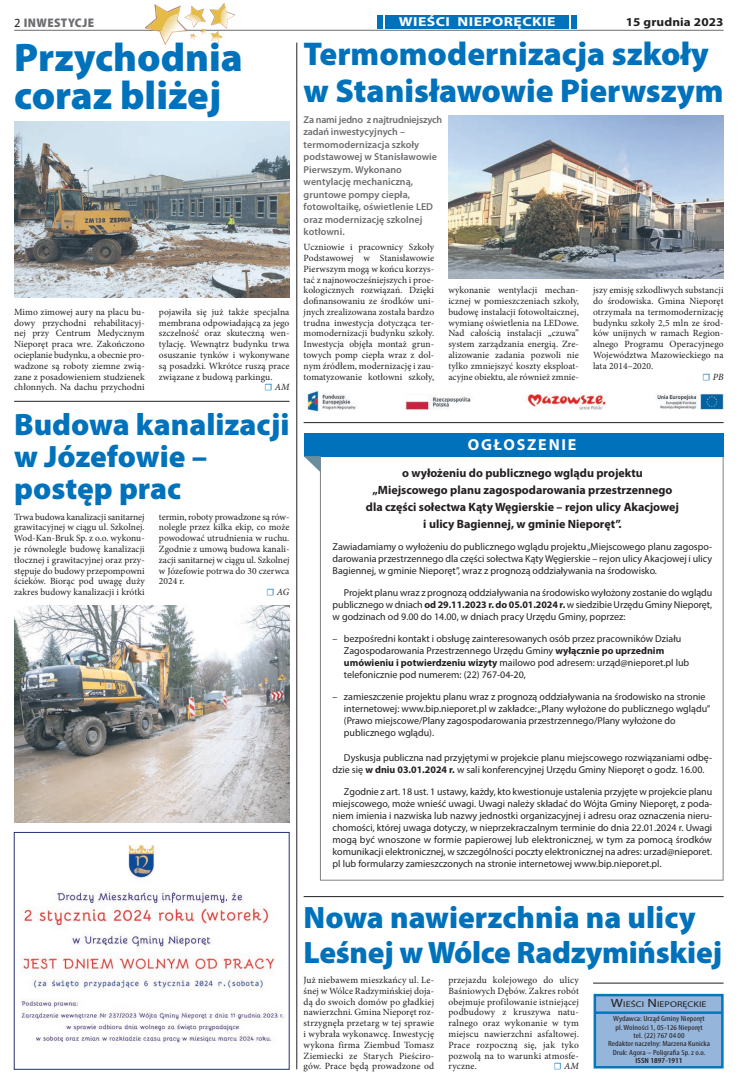
<style>
.page{position:relative;width:752px;height:1092px;background:#fff}
.page>*{position:absolute;margin:0;border:0;box-sizing:border-box;transform-origin:0 0}
.t1{font:900 40px/38px "Myriad Pro";color:#0072bc}
.t2{font:900 33px/37px "Myriad Pro";color:#0072bc}
.t3{font:900 31px/32px "Myriad Pro";color:#0072bc}
.t4{font:700 16px "Myriad Pro";letter-spacing:.115em;color:#fff}
.t5{font:700 13px "Myriad Pro";letter-spacing:.03em;color:#fff;scale:1.2 1}
.t6{font:900 semi-condensed 12.5px "Myriad Pro";letter-spacing:.03em;color:#6c6d70}
.t7{font:700 12px/17px "Myriad Pro";color:#231f20;text-align:center}
.t8{font:700 12px "Myriad Pro";color:#231f20;scale:1.1 1}
.t9{font:10px/12px "Myriad Pro";color:#231f20;text-align:justify}
.t10{font:600 10px/12.5px "Myriad Pro";letter-spacing:.005em;color:#6c6d70}
.t11{font:9.5px/10.8px "Minion Pro";letter-spacing:.005em;color:#231f20;text-align:justify}
.t12{font:italic 9.5px "Minion Pro";letter-spacing:-.005em;color:#231f20}
.t13{font:8.4px "Myriad Pro";letter-spacing:.01em;color:#231f20;scale:1.2 1}
.t14{font:condensed 7.5px/8.3px "Myriad Pro";letter-spacing:.005em;color:#231f20;text-align:center;scale:1.2 1}
.t15{font:600 condensed 7.5px "Myriad Pro";letter-spacing:.005em;color:#231f20;scale:1.2 1}
.s1{font-weight:400;font-stretch:normal;color:#231f20}
.s2{font-style:normal;color:#0072bc}
.s3{font-weight:700}
.s4{font-size:12px}
</style>
<div class="page">
<hr style="left:14px;top:30px;width:709px;height:1px;background:#6c6d70">
<div style="left:570px;top:15px;width:6px;height:13px;background:#0072bc"></div>
<div style="left:376px;top:15px;width:6px;height:13px;background:#0072bc"></div>
<div style="left:385px;top:15px;width:183px;height:13px;background:#0072bc"></div>
<svg style="left:145px;top:3px;width:90px;height:42px"></svg>
<img style="left:14px;top:121px;width:275px;height:176px">
<hr style="left:14px;top:401px;width:275px;height:1px;background:#231f20">
<hr style="left:303px;top:896px;width:420px;height:1px;background:#231f20">
<div style="left:593px;top:993px;width:130px;height:75px;background:#96b5db;border:2px solid #0078bb"></div>
<hr style="left:594px;top:1011px;width:127px;height:2px;background:#0078bb">
<hr style="left:592px;top:982px;width:131px;height:1px;background:#231f20">
<div style="left:303px;top:433px;width:420px;height:24px;background:#0072bc"></div>
<img style="left:14px;top:605px;width:275px;height:217px">
<img style="left:21px;top:845px;width:263px;height:199px">
<div style="left:14px;top:832px;width:275px;height:237px;border:1px solid #24326f"></div>
<hr style="left:303px;top:422px;width:420px;height:1px;background:#231f20">
<img style="left:448px;top:115px;width:275px;height:164px">
<hr style="left:296px;top:43px;width:1px;height:1026px;background:#231f20">
<img style="left:307px;top:390px;width:49px;height:22px">
<img style="left:405px;top:395px;width:66px;height:15px">
<img style="left:527px;top:394px;width:79px;height:16px">
<img style="left:656px;top:393px;width:69px;height:17px">
<svg style="left:303px;top:456px;width:17px;height:16px"></svg>
<h3 class="t6" style="left:14px;top:14px;width:81px"><span class="s1">2</span> INWESTYCJE</h3>
<h3 class="t5" style="left:398px;top:13px;width:132px">WIEŚCI NIEPORĘCKIE</h3>
<p class="t8" style="left:625px;top:14px;width:90px">15 grudnia 2023</p>
<h1 class="t1" style="left:14px;top:37px;width:230px">Przychodnia coraz bliżej</h1>
<h2 class="t2" style="left:303px;top:34px;width:421px">Termomodernizacja szkoły w Stanisławowie Pierwszym</h2>
<p class="t10" style="left:303px;top:113px;width:140px">Za nami jedno z najtrudniejszych zadań inwestycyjnych – termomodernizacja szkoły podstawowej w Stanisławowie<br>Pierwszym. Wykonano wentylację mechaniczną, gruntowe pompy ciepła, fotowoltaikę, oświetlenie LED oraz modernizację szkolnej kotłowni.</p>
<p class="t11" style="left:303px;top:242px;width:132px">Uczniowie i pracownicy Szkoły Podstawowej w Stanisławowie Pierwszym mogą w końcu korzys&shy;tać z najnowocześniejszych i proe&shy;kologicznych rozwiązań. Dzięki dofinansowaniu ze środków uni&shy;jnych zrealizowana została bardzo trudna inwestycja dotycząca ter&shy;momodernizacji budynku szkoły.<br>Inwestycja objęła montaż grun&shy;towych pomp ciepła wraz z dol&shy;nym źródłem, modernizację i zau&shy;tomatyzowanie kotłowni szkoły,</p>
<p class="t11" style="left:448px;top:285px;width:132px">wykonanie wentylacji mechan&shy;icznej w pomieszczeniach szkoły, budowę instalacji fotowoltaicznej, wymianę oświetlenia na LEDowe.<br>Nad całością instalacji „czuwa” system zarządzania energią. Zre&shy;alizowanie zadania pozwoli nie tylko zmniejszyć koszty eksploat&shy;acyjne obiektu, ale również zmnie-</p>
<p class="t11" style="left:592px;top:285px;width:132px">jszy emisję szkodliwych substancji</p>
<p class="t11" style="left:592px;top:296px;width:132px">do środowiska. Gmina Nieporęt</p>
<p class="t11" style="left:592px;top:306px;width:132px">otrzymała na termomodernizację</p>
<p class="t11" style="left:592px;top:317px;width:132px">budynku szkoły 2,5 mln ze środ-</p>
<p class="t11" style="left:592px;top:328px;width:132px">ków unijnych w ramach Region-</p>
<p class="t11" style="left:592px;top:339px;width:132px">alnego Programu Operacyjnego</p>
<p class="t11" style="left:592px;top:349px;width:132px">Województwa Mazowieckiego na</p>
<p class="t11" style="left:592px;top:360px;width:62px">lata 2014–2020.</p>
<p class="t12" style="left:702px;top:370px;width:23px"><span class="s2">☐</span> PB</p>
<p class="t11" style="left:14px;top:306px;width:132px">Mimo zimowej aury na placu bu&shy;dowy przychodni rehabilitacyj&shy;nej przy Centrum Medycznym Nieporęt praca wre. Zakończono ocieplanie budynku, a obecnie pro&shy;wadzone są roboty ziemne zwią&shy;zane z posadowieniem studzienek chłonnych. Na dachu przychodni</p>
<p class="t11" style="left:159px;top:306px;width:132px">pojawiła się już także specjalna</p>
<p class="t11" style="left:159px;top:317px;width:132px">membrana odpowiadającą za jego</p>
<p class="t11" style="left:159px;top:328px;width:132px">szczelność oraz skuteczną wen-</p>
<p class="t11" style="left:159px;top:339px;width:132px">tylację. Wewnątrz budynku trwa</p>
<p class="t11" style="left:159px;top:349px;width:132px">osuszanie tynków i wykonywane</p>
<p class="t11" style="left:159px;top:360px;width:132px">są posadzki. Wkrótce ruszą prace</p>
<p class="t11" style="left:159px;top:371px;width:115px">związane z budową parkingu.</p>
<p class="t12" style="left:264px;top:381px;width:26px"><span class="s2">☐</span> AM</p>
<h3 class="t3" style="left:14px;top:407px;width:276px">Budowa kanalizacji w Józefowie – postęp prac</h3>
<p class="t11" style="left:14px;top:511px;width:132px">Trwa budowa kanalizacji sanitarnej grawitacyjnej w ciągu ul. Szkolnej.<br>Wod-Kan-Bruk Sp. z o.o. wykonu&shy;je równolegle budowę kanalizacji tłocznej i grawitacyjnej oraz przy&shy;stępuje do budowy przepompowni ścieków. Biorąc pod uwagę duży zakres budowy kanalizacji i krótki</p>
<p class="t11" style="left:159px;top:511px;width:132px">termin, roboty prowadzone są rów-</p>
<p class="t11" style="left:159px;top:522px;width:132px">nolegle przez kilka ekip, co może</p>
<p class="t11" style="left:159px;top:532px;width:132px">powodować utrudnienia w ruchu.</p>
<p class="t11" style="left:159px;top:543px;width:132px">Zgodnie z umową budowa kanali-</p>
<p class="t11" style="left:159px;top:554px;width:132px">zacji sanitarnej w ciągu ul. Szkolnej</p>
<p class="t11" style="left:159px;top:565px;width:132px">w Józefowie potrwa do 30 czerwca</p>
<p class="t11" style="left:159px;top:576px;width:27px">2024 r.</p>
<p class="t12" style="left:266px;top:585px;width:24px"><span class="s2">☐</span> AG</p>
<h3 class="t4" style="left:467px;top:434px;width:110px">OGŁOSZENIE</h3>
<p class="t7" style="left:366px;top:464px;width:314px">o wyłożeniu do publicznego wglądu projektu „Miejscowego planu zagospodarowania przestrzennego dla części sołectwa Kąty Węgierskie – rejon ulicy Akacjowej i ulicy Bagiennej, w gminie Nieporęt”.</p>
<p class="t9" style="left:332px;top:541px;width:381px">Zawiadamiamy o wyłożeniu do publicznego wglądu projektu „Miejscowego planu zagospo&shy;darowania przestrzennego dla części sołectwa Kąty Węgierskie – rejon ulicy Akacjowej i ulicy Bagiennej, w gminie Nieporęt”, wraz z prognozą oddziaływania na środowisko.</p>
<p class="t9" style="left:332px;top:586px;width:381px;text-indent:11px">Projekt planu wraz z prognozą oddziaływania na środowisko wyłożony zostanie do wglądu publicznego w dniach <span class="s3">od 29.11.2023 r. do 05.01.2024 r.</span> w siedzibie Urzędu Gminy Nieporęt, w godzinach od 9.00 do 14.00, w dniach pracy Urzędu Gminy, poprzez:</p>
<p class="t9" style="left:344px;top:632px;width:347px;text-align:left;text-indent:-11px">– bezpośredni kontakt i obsługę zainteresowanych osób przez pracowników Działu Zagospodarowania Przestrzennego Urzędu Gminy <span class="s3">wyłącznie po uprzednim umówieniu i potwierdzeniu wizyty</span> mailowo pod adresem: urząd@nieporet.pl lub telefonicznie pod numerem: (22) 767-04-20,</p>
<p class="t9" style="left:344px;top:690px;width:368px;text-align:left;text-indent:-11px">– zamieszczenie projektu planu wraz z prognozą oddziaływania na środowisko na stronie internetowej: www.bip.nieporet.pl w zakładce: „Plany wyłożone do publicznego wglądu” (Prawo miejscowe/Plany zagospodarowania przestrzennego/Plany wyłożone do publicznego wglądu).</p>
<p class="t9" style="left:332px;top:751px;width:381px;text-indent:11px">Dyskusja publiczna nad przyjętymi w projekcie planu miejscowego rozwiązaniami odbę&shy;dzie się <span class="s3">w dniu 03.01.2024 r.</span> w sali konferencyjnej Urzędu Gminy Nieporęt o godz. 16.00.</p>
<p class="t9" style="left:332px;top:785px;width:381px;text-indent:11px">Zgodnie z art. 18 ust. 1 ustawy, każdy, kto kwestionuje ustalenia przyjęte w projekcie planu miejscowego, może wnieść uwagi. Uwagi należy składać do Wójta Gminy Nieporęt, z poda&shy;niem imienia i nazwiska lub nazwy jednostki organizacyjnej i adresu oraz oznaczenia nieru&shy;chomości, której uwaga dotyczy, w nieprzekraczalnym terminie do dnia 22.01.2024 r. Uwagi mogą być wnoszone w formie papierowej lub elektronicznej, w tym za pomocą środków komunikacji elektronicznej, w szczególności poczty elektronicznej na adres: urzad@nieporet. pl lub formularzy zamieszczonych na stronie internetowej www.bip.nieporet.pl.</p>
<h3 class="t3" style="left:303px;top:898px;width:420px;line-height:35px">Nowa nawierzchnia na ulicy<br>Leśnej w Wólce Radzymińskiej</h3>
<p class="t11" style="left:303px;top:974px;width:132px">Już niebawem mieszkańcy ul. Le&shy;śnej w Wólce Radzymińskiej doja&shy;dą do swoich domów po gładkiej nawierzchni. Gmina Nieporęt roz&shy;strzygnęła przetarg w tej sprawie i wybrała wykonawcę. Inwestycję wykona firma Ziembud Tomasz Ziemiecki ze Starych Pieściro&shy;gów. Prace będą prowadzone od</p>
<p class="t11" style="left:448px;top:974px;width:132px">przejazdu kolejowego do ulicy Baśniowych Dębów. Zakres robót obejmuje profilowanie istniejącej podbudowy z kruszywa natu&shy;ralnego oraz wykonanie w tym miejscu nawierzchni asfaltowej.<br>Prace rozpoczną się, jak tyko pozwolą na to warunki atmosfe&shy;ryczne.</p>
<p class="t13" style="left:610px;top:999px;width:81px"><span class="s4">W</span>IEŚCI <span class="s4">N</span>IEPORĘCKIE</p>
<p class="t14" style="left:607px;top:1014px;width:86px">Wydawca: Urząd Gminy Nieporęt<br>pl. Wolności 1, 05-126 Nieporęt<br>tel. (22) 767 04 00<br>Redaktor naczelny: Marzena Kunicka<br>Druk: Agora – Poligrafia Sp. z o.o.</p>
<p class="t15" style="left:635px;top:1055px;width:41px">ISSN 1897-1911</p>
<p class="t12" style="left:553px;top:1059px;width:26px"><span class="s2">☐</span> AM</p>
</div>
